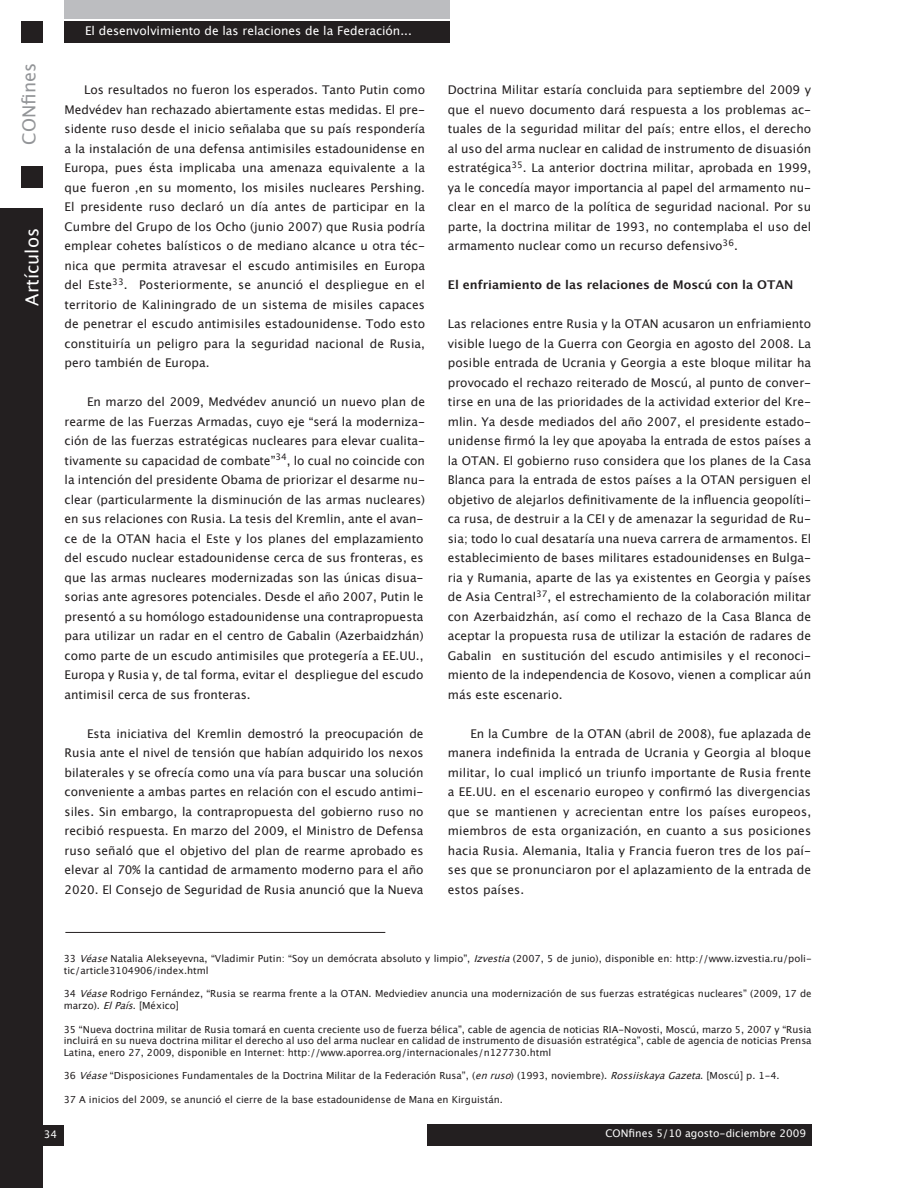
<style>
.page{position:relative;width:918px;height:1188px;background:#fff}
.page>*{position:absolute;margin:0;border:0;box-sizing:border-box;transform-origin:0 0}
.t1{font:18px "Lucida Grande";color:#fff}
.t2{font:18px "Lucida Grande";color:#939598}
.PARRAFO_NORMAL{font:12px/19.5px "Lucida Grande";color:#231f20;text-align:justify}
.SUBTITULO2{font:12px/19.5px "Lucida Grande";color:#231f20;text-align:justify}
.t3{font:12px "Lucida Grande";color:#fff}
.SUBTITULO2-2{font:700 12px "Lucida Grande";color:#231f20}
.t4{font:10.5px "Lucida Grande";color:#fdfdfd}
.FOOTNOTES_ESPAÑOL{font:9.75px/11.7px "Lucida Grande";color:#231f20}
.s1{font-style:italic}
</style>
<div class="page">
<div style="left:0;top:209px;width:43px;height:979px;background:#231f20"></div>
<div style="left:64px;top:21px;width:386px;height:21px;background:#231f20"></div>
<div style="left:64px;top:0;width:385px;height:19px;background:#bcbdc0"></div>
<div style="left:21px;top:21px;width:22px;height:21px;background:#231f20"></div>
<div style="left:21px;top:166px;width:22px;height:21px;background:#231f20"></div>
<div style="left:428px;top:1124px;width:384px;height:21px;background:#231f20"></div>
<div style="left:22px;top:1125px;width:42px;height:20px;background:#231f20"></div>
<hr style="left:65px;top:932px;width:320px;height:1px;background:#231f20">
<h1 class="t2" style="left:19px;top:145px;width:83px;rotate:-90deg">CONfines</h1>
<h1 class="t1" style="left:22px;top:306px;width:79px;rotate:-90deg">Artículos</h1>
<p class="t3" style="left:85px;top:24px;width:328px">El desenvolvimiento de las relaciones de la Federación...</p>
<p class="SUBTITULO2" style="left:65px;top:81px;width:362px;text-indent:20px">Los resultados no fueron los esperados. Tanto Putin como Medvédev han rechazado abiertamente estas medidas. El pre&shy;sidente ruso desde el inicio señalaba que su país respondería a la instalación de una defensa antimisiles estadounidense en Europa, pues ésta implicaba una amenaza equivalente a la que fueron ,en su momento, los misiles nucleares Pershing.<br>El presidente ruso declaró un día antes de participar en la Cumbre del Grupo de los Ocho (junio 2007) que Rusia podría emplear cohetes balísticos o de mediano alcance u otra téc&shy;nica que permita atravesar el escudo antimisiles en Europa del Este<sup>33</sup>. Posteriormente, se anunció el despliegue en el territorio de Kaliningrado de un sistema de misiles capaces de penetrar el escudo antimisiles estadounidense. Todo esto constituiría un peligro para la seguridad nacional de Rusia, pero también de Europa.</p>
<p class="PARRAFO_NORMAL" style="left:65px;top:393px;width:362px;text-align:left;text-indent:23px">En marzo del 2009, Medvédev anunció un nuevo plan de rearme de las Fuerzas Armadas, cuyo eje “será la moderniza&shy;ción de las fuerzas estratégicas nucleares para elevar cualita&shy;tivamente su capacidad de combate”<sup>34</sup>, lo cual no coincide con la intención del presidente Obama de priorizar el desarme nu&shy;clear (particularmente la disminución de las armas nucleares) en sus relaciones con Rusia. La tesis del Kremlin, ante el avan&shy;ce de la OTAN hacia el Este y los planes del emplazamiento del escudo nuclear estadounidense cerca de sus fronteras, es que las armas nucleares modernizadas son las únicas disua&shy;sorias ante agresores potenciales. Desde el año 2007, Putin le presentó a su homólogo estadounidense una contrapropuesta para utilizar un radar en el centro de Gabalin (Azerbaidzhán) como parte de un escudo antimisiles que protegería a EE.UU., Europa y Rusia y, de tal forma, evitar el despliegue del escudo antimisil cerca de sus fronteras.</p>
<p class="PARRAFO_NORMAL" style="left:65px;top:724px;width:361px;text-indent:23px">Esta iniciativa del Kremlin demostró la preocupación de Rusia ante el nivel de tensión que habían adquirido los nexos bilaterales y se ofrecía como una vía para buscar una solución conveniente a ambas partes en relación con el escudo antimi&shy;siles. Sin embargo, la contrapropuesta del gobierno ruso no recibió respuesta. En marzo del 2009, el Ministro de Defensa ruso señaló que el objetivo del plan de rearme aprobado es elevar al 70% la cantidad de armamento moderno para el año 2020. El Consejo de Seguridad de Rusia anunció que la Nueva</p>
<p class="PARRAFO_NORMAL" style="left:448px;top:81px;width:365px">Doctrina Militar estaría concluida para septiembre del 2009 y que el nuevo documento dará respuesta a los problemas ac&shy;tuales de la seguridad militar del país; entre ellos, el derecho al uso del arma nuclear en calidad de instrumento de disuasión estratégica<sup>35</sup>. La anterior doctrina militar, aprobada en 1999, ya le concedía mayor importancia al papel del armamento nu&shy;clear en el marco de la política de seguridad nacional. Por su parte, la doctrina militar de 1993, no contemplaba el uso del armamento nuclear como un recurso defensivo<sup>36</sup>.</p>
<p class="SUBTITULO2-2" style="left:448px;top:275px;width:347px">El enfriamiento de las relaciones de Moscú con la OTAN</p>
<p class="SUBTITULO2" style="left:448px;top:315px;width:365px">Las relaciones entre Rusia y la OTAN acusaron un enfriamiento visible luego de la Guerra con Georgia en agosto del 2008. La posible entrada de Ucrania y Georgia a este bloque militar ha provocado el rechazo reiterado de Moscú, al punto de conver&shy;tirse en una de las prioridades de la actividad exterior del Kre&shy;mlin. Ya desde mediados del año 2007, el presidente estado&shy;unidense firmó la ley que apoyaba la entrada de estos países a la OTAN. El gobierno ruso considera que los planes de la Casa Blanca para la entrada de estos países a la OTAN persiguen el objetivo de alejarlos definitivamente de la influencia geopolíti&shy;ca rusa, de destruir a la CEI y de amenazar la seguridad de Ru&shy;sia; todo lo cual desataría una nueva carrera de armamentos. El establecimiento de bases militares estadounidenses en Bulga&shy;ria y Rumania, aparte de las ya existentes en Georgia y países de Asia Central<sup>37</sup>, el estrechamiento de la colaboración militar con Azerbaidzhán, así como el rechazo de la Casa Blanca de aceptar la propuesta rusa de utilizar la estación de radares de Gabalin en sustitución del escudo antimisiles y el reconoci&shy;miento de la independencia de Kosovo, vienen a complicar aún más este escenario.</p>
<p class="PARRAFO_NORMAL" style="left:448px;top:724px;width:365px;text-indent:23px">En la Cumbre de la OTAN (abril de 2008), fue aplazada de manera indefinida la entrada de Ucrania y Georgia al bloque militar, lo cual implicó un triunfo importante de Rusia frente a EE.UU. en el escenario europeo y confirmó las divergencias que se mantienen y acrecientan entre los países europeos, miembros de esta organización, en cuanto a sus posiciones hacia Rusia. Alemania, Italia y Francia fueron tres de los paí&shy;ses que se pronunciaron por el aplazamiento de la entrada de estos países.</p>
<p class="FOOTNOTES_ESPAÑOL" style="left:64px;top:953px;width:749px">33 <span class="s1">Véase</span>Natalia Alekseyevna, “Vladimir Putin: “Soy un demócrata absoluto y limpio”, <span class="s1">Izvestia</span>(2007, 5 de junio), disponible en: http://www.izvestia.ru/poli&shy;tic/article3104906/index.html</p>
<p class="FOOTNOTES_ESPAÑOL" style="left:64px;top:988px;width:749px">34 <span class="s1">Véase</span>Rodrigo Fernández, “Rusia se rearma frente a la OTAN. Medviediev anuncia una modernización de sus fuerzas estratégicas nucleares” (2009, 17 de marzo). <span class="s1">ElPaís</span>. [México]</p>
<p class="FOOTNOTES_ESPAÑOL" style="left:64px;top:1023px;width:749px;text-align:justify">35 “Nueva doctrina militar de Rusia tomará en cuenta creciente uso de fuerza bélica”, cable de agencia de noticias RIA-Novosti, Moscú, marzo 5, 2007 y “Rusia incluirá en su nueva doctrina militar el derecho al uso del arma nuclear en calidad de instrumento de disuasión estratégica”, cable de agencia de noticias Prensa Latina, enero 27, 2009, disponible en Internet: http://www.aporrea.org/internacionales/n127730.html</p>
<p class="FOOTNOTES_ESPAÑOL" style="left:64px;top:1070px;width:717px">36 <span class="s1">Véase</span>“Disposiciones Fundamentales de la Doctrina Militar de la Federación Rusa”, (<span class="s1">enruso</span>) (1993, noviembre). <span class="s1">RossiiskayaGazeta</span>. [Moscú] p. 1-4.</p>
<p class="FOOTNOTES_ESPAÑOL" style="left:64px;top:1094px;width:441px">37 A inicios del 2009, se anunció el cierre de la base estadounidense de Mana en Kirguistán.</p>
<p class="t4" style="left:44px;top:1128px;width:15px">34</p>
<p class="t4" style="left:605px;top:1127px;width:202px">CONfines 5/10 agosto-diciembre 2009</p>
</div>
